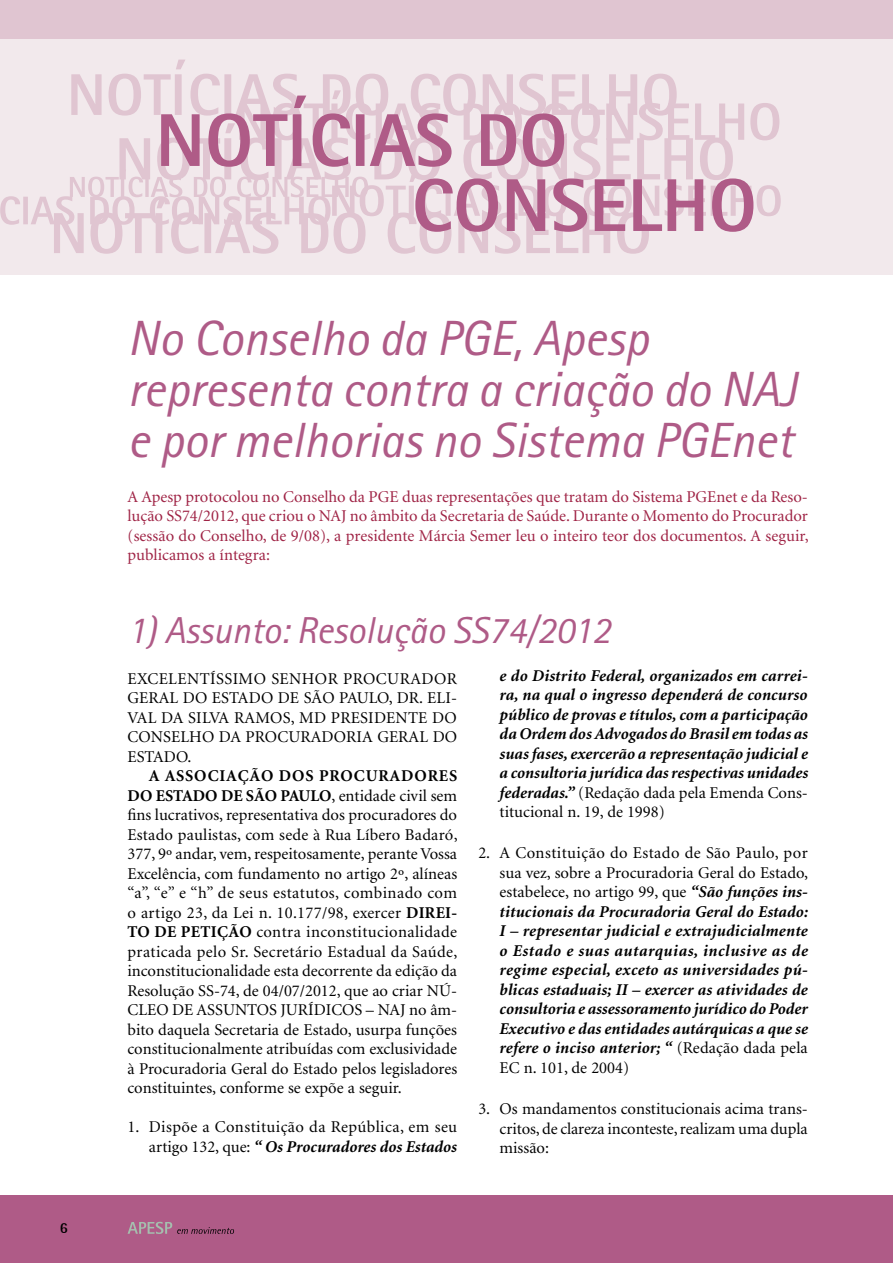
<style>
.page{position:relative;width:893px;height:1263px;background:#fff}
.page>*{position:absolute;margin:0;border:0;box-sizing:border-box;transform-origin:0 0}
.t1{font:italic 49.5px/51px "Rotis Sans Serif Std";color:#af5b87}
.t2{font:italic 37.5px "Rotis Sans Serif Std";color:#af5b87}
.t3{font:16.5px/19.5px "Minion";color:#000;text-align:justify}
.t4{font:italic 700 16.5px/19.5px "Minion";color:#000;text-align:justify}
.t5{font:16.5px/19.5px "Minion";color:#9f2345;text-align:justify}
.t6{font:16.5px/19.5px "Minion";letter-spacing:.025em;color:#000;text-align:right}
.t7{font:700 15px "Libre Semi Sans S Si";color:#000}
.s1{font-weight:400;font-style:normal}
.s2{font-weight:700}
.s3{font-weight:700;font-style:italic}
</style>
<div class="page">
<div style="left:0;top:1196px;width:893px;height:67px;background:#af5b87"></div>
<div style="left:0;top:0;width:893px;height:39px;background:#e0c5d1"></div>
<svg style="left:128px;top:1222px;width:106px;height:12px"></svg>
<div style="left:0;top:39px;width:893px;height:235px;background:#f2e9ec"></div>
<svg style="left:0;top:60px;width:781px;height:194px"></svg>
<p class="t7" style="left:60px;top:1219px;width:10px">6</p>
<h1 class="t1" style="left:128px;top:313px;width:670px">No Conselho da PGE, Apesp representa contra a criação do NAJ e por melhorias no Sistema PGEnet</h1>
<p class="t5" style="left:128px;top:487px;width:683px">A Apesp protocolou no Conselho da PGE duas representações que tratam do Sistema PGEnet e da Reso&shy;lução SS74/2012, que criou o NAJ no âmbito da Secretaria de Saúde. Durante o Momento do Procurador (sessão do Conselho, de 9/08), a presidente Márcia Semer leu o inteiro teor dos documentos. A seguir, publicamos a íntegra:</p>
<h2 class="t2" style="left:128px;top:608px;width:485px">1) Assunto: Resolução SS74/2012</h2>
<p class="t4" style="left:500px;top:666px;width:310px">e do Distrito Federal, organizados em carrei&shy;ra, na qual o ingresso dependerá de concurso público de provas e títulos, com a participação da Ordem dos Advogados do Brasil em todas as suas fases, exercerão a representação judicial e a consultoria jurídica das respectivas unidades federadas.” <span class="s1">(Redação dada pela Emenda Cons&shy;titucional n. 19, de 1998)</span></p>
<p class="t4" style="left:500px;top:844px;width:310px;text-indent:-21px"><span class="s1">2. A Constituição do Estado de São Paulo, por sua vez, sobre a Procuradoria Geral do Estado, estabelece, no artigo 99, que</span> “São funções ins&shy;titucionais da Procuradoria Geral do Estado:<br>I – representar judicial e extrajudicialmente o Estado e suas autarquias, inclusive as de regime especial, exceto as universidades pú&shy;blicas estaduais; II – exercer as atividades de consultoria e assessoramento jurídico do Poder Executivo e das entidades autárquicas a que se refere o inciso anterior; “ <span class="s1">(Redação dada pela EC n. 101, de 2004)</span></p>
<p class="t3" style="left:500px;top:1100px;width:310px;text-indent:-21px">3. Os mandamentos constitucionais acima trans&shy;critos, de clareza inconteste, realizam uma dupla missão:</p>
<p class="t3" style="left:128px;top:669px;width:331px">EXCELENTÍSSIMO SENHOR PROCURADOR GERAL DO ESTADO DE SÃO PAULO, DR. ELI-VAL DA SILVA RAMOS, MD PRESIDENTE DO CONSELHO DA PROCURADORIA GERAL DO ESTADO.</p>
<p class="t3" style="left:128px;top:767px;width:332px;text-indent:21px"><span class="s2">A ASSOCIAÇÃO DOS PROCURADORES DO ESTADO DE SÃO PAULO</span>, entidade civil sem fins lucrativos, representativa dos procuradores do Estado paulistas, com sede à Rua Líbero Badaró, 377, 9º andar, vem, respeitosamente, perante Vossa Excelência, com fundamento no artigo 2º, alíneas “a”, “e” e “h” de seus estatutos, combinado com o artigo 23, da Lei n. 10.177/98, exercer <span class="s2">DIREI-TO DE PETIÇÃO</span> contra inconstitucionalidade praticada pelo Sr. Secretário Estadual da Saúde, inconstitucionalidade esta decorrente da edição da Resolução SS-74, de 04/07/2012, que ao criar NÚ-CLEO DE ASSUNTOS JURÍDICOS – NAJ no âm&shy;bito daquela Secretaria de Estado, usurpa funções constitucionalmente atribuídas com exclusividade à Procuradoria Geral do Estado pelos legisladores constituintes, conforme se expõe a seguir.</p>
<p class="t6" style="left:128px;top:1118px;width:331px">1. Dispõe a Constituição da República, em seu artigo 132, que: <span class="s3">“ Os Procuradores dos Estados</span></p>
</div>
